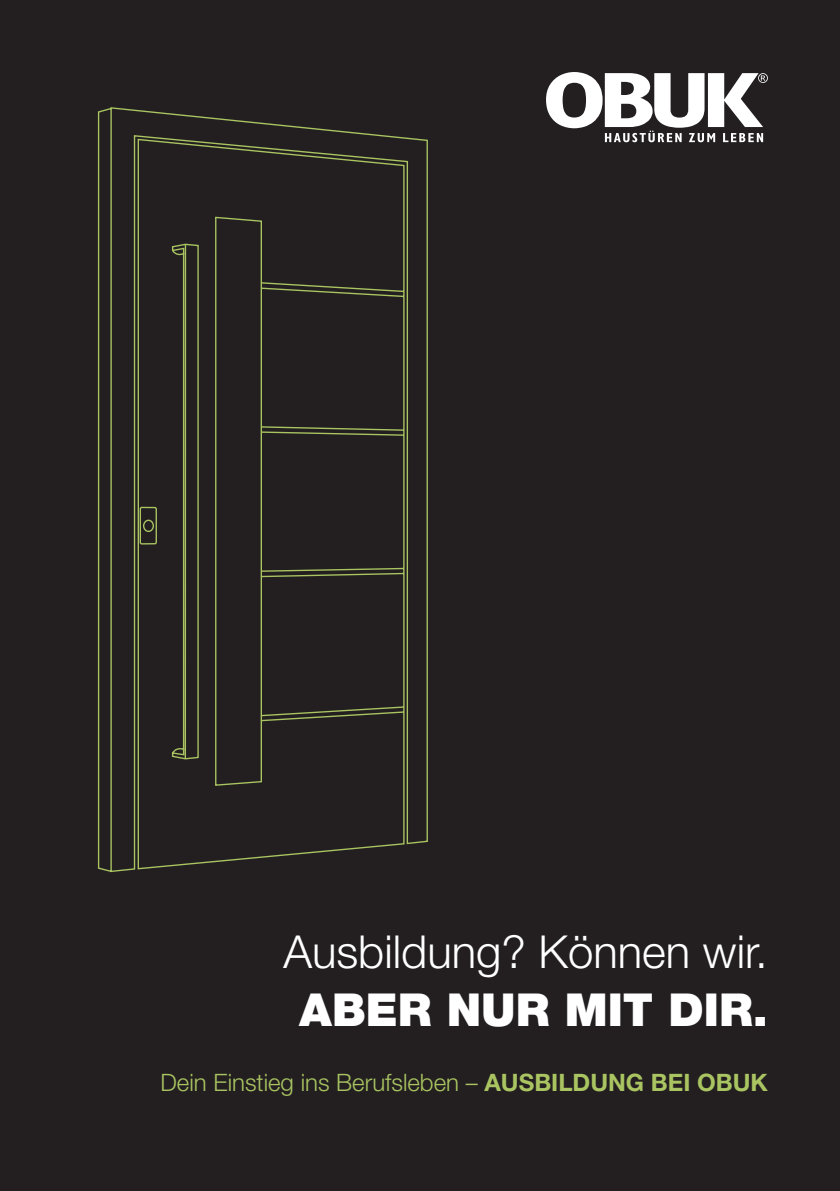
<style>
.page{position:relative;width:840px;height:1191px;background:#fff}
.page>*{position:absolute;margin:0;border:0;box-sizing:border-box;transform-origin:0 0}
.t1{font:300 45.4px "Helvetica Neue LT Std";color:#fff}
.t2{font:900 45.4px "Helvetica Neue LT Std";color:#fff}
.t3{font:300 24px "Helvetica Neue LT Std";color:#a9c461}
.s1{font-weight:700}
</style>
<div class="page">
<div style="left:0;top:0;width:839px;height:1191px;background:#231f20"></div>
<svg style="left:98px;top:107px;width:329px;height:765px"></svg>
<svg style="left:546px;top:72px;width:221px;height:70px"></svg>
<h1 class="t1" style="left:283px;top:924px;width:486px">Ausbildung? Können wir.</h1>
<h1 class="t2" style="left:299px;top:983px;width:470px">ABER NUR MIT DIR.</h1>
<p class="t3" style="left:160px;top:1068px;width:608px">Dein Einstieg ins Berufsleben – <span class="s1">AUSBILDUNG BEI OBUK</span></p>
</div>
